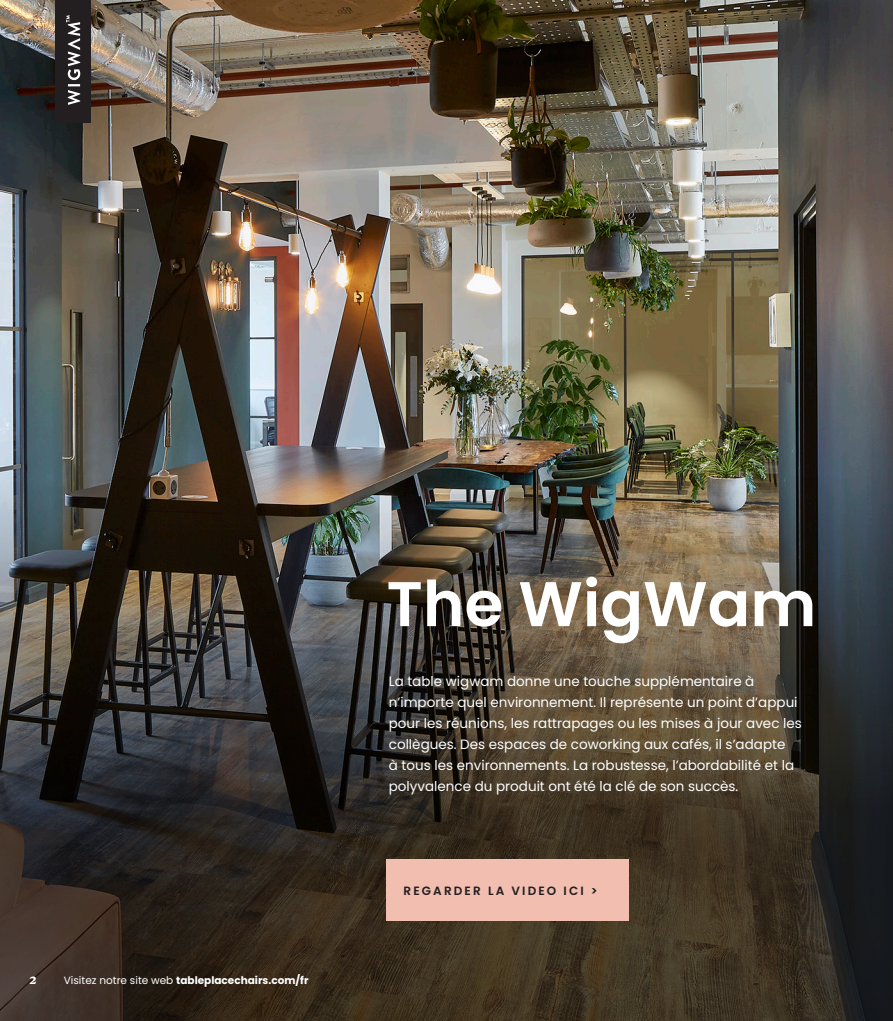
<style>
.page{position:relative;width:893px;height:1021px;background:#fff}
.page>*{position:absolute;margin:0;border:0;box-sizing:border-box;transform-origin:0 0}
.t1{font:600 63px "Poppins";color:#fff}
.DescriptiveText{font:700 13.8px "Poynter Text";color:#fff}
.DescriptiveText-2{font:13.5px/21px "Poppins";color:#fff}
.Feature_Titles{font:600 12px "Poppins";letter-spacing:.18em;color:#231f20}
.DescriptiveText-3{font:700 10.5px "Poppins";color:#fff}
.s1{font-weight:400}
</style>
<div class="page">
<img style="left:0;top:0;width:893px;height:477px">
<img style="left:0;top:477px;width:893px;height:543px">
<div style="left:55px;top:0;width:36px;height:122px;background:#231f20"></div>
<svg style="left:66px;top:15px;width:14px;height:90px"></svg>
<div style="left:386px;top:859px;width:243px;height:61px;background:#f1beb0"></div>
<p class="DescriptiveText" style="left:30px;top:972px;width:9px">2</p>
<p class="DescriptiveText-3" style="left:64px;top:974px;width:246px"><span class="s1">Visitez notre site web</span> tableplacechairs.com/fr</p>
<p class="t1" style="left:386px;top:567px;width:431px">The WigWam</p>
<p class="DescriptiveText-2" style="left:389px;top:670px;width:415px">La table wigwam donne une touche supplémentaire à n’importe quel environnement. Il représente un point d’appui pour les réunions, les rattrapages ou les mises à jour avec les collègues. Des espaces de coworking aux cafés, il s’adapte<br>à tous les environnements. La robustesse, l’abordabilité et la polyvalence du produit ont été la clé de son succès.</p>
<p class="Feature_Titles" style="left:403px;top:883px;width:196px">REGARDER LA VIDEO ICI &gt;</p>
</div>
